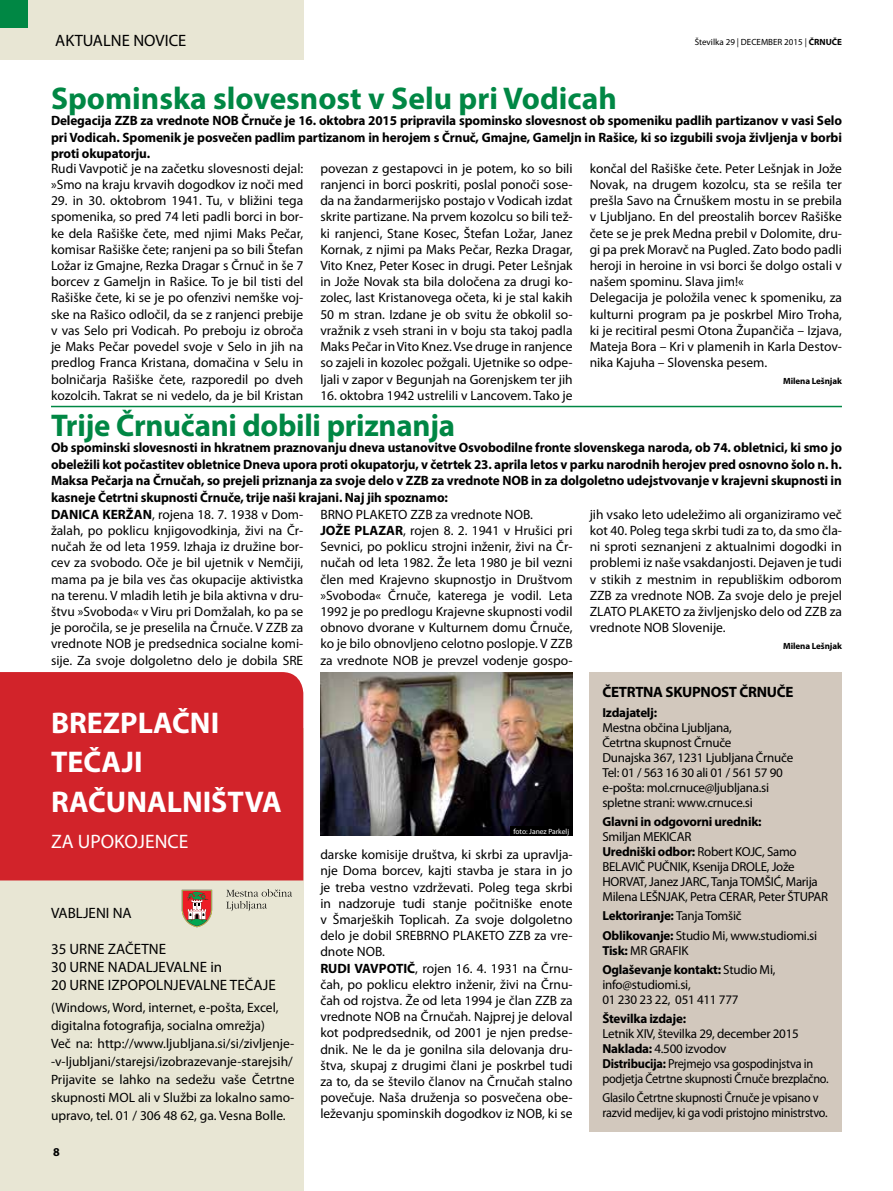
<style>
.page{position:relative;width:893px;height:1191px;background:#fff}
.page>*{position:absolute;margin:0;border:0;box-sizing:border-box;transform-origin:0 0}
.t1{font:700 31.5px "Myriad Pro";letter-spacing:-.01em;color:#008744}
.t2{font:700 30px/39.6px "Myriad Pro";color:#fff}
.t3{font:19.5px "Myriad Pro";color:#fff}
.t4{font:16.5px "Myriad Pro";color:#000}
.t5{font:15px/18px "Myriad Pro";color:#000}
.t6{font:700 15px "Myriad Pro";letter-spacing:-.02em;color:#000}
.t7{font:13.5px/16.2px "Myriad Pro";color:#000}
.t8{font:700 13.5px/16.5px "Myriad Pro";letter-spacing:-.01em;color:#000;text-align:justify}
.t9{font:13.05px/15px "Myriad Pro";letter-spacing:-.02em;color:#000}
.t10{font:700 13.05px/19.2px "Myriad Pro";letter-spacing:-.02em;color:#000}
.t11{font:13.05px/15px "Myriad Pro";letter-spacing:-.02em;color:#000;scale:.93 1}
.t12{font:700 12px "Myriad Pro";color:#000}
.t13{font:9px "Myriad Pro";color:#000}
.t14{font:700 9px "Myriad Pro";letter-spacing:-.01em;color:#000}
.t15{font:7.5px "Myriad Pro";color:#fff}
.s1{font-weight:700}
.s2{font-weight:400}
</style>
<div class="page">
<img style="left:320px;top:672px;width:253px;height:164px">
<div style="left:510px;top:826px;width:63px;height:10px;background:#000"></div>
<hr style="left:51px;top:406px;width:791px;height:1px;background:#008744">
<div style="left:590px;top:672px;width:252px;height:459px;background:#d2c8bd"></div>
<div style="left:0;top:728px;width:303px;height:463px;background:#e8e6d4"></div>
<div style="left:0;top:672px;width:303px;height:208px;background:#d2232a"></div>
<svg style="left:226px;top:889px;width:66px;height:22px"></svg>
<svg style="left:182px;top:889px;width:30px;height:38px"></svg>
<div style="left:0;top:0;width:303px;height:59px;background:#e8e6d4"></div>
<div style="left:0;top:0;width:28px;height:28px;background:#008744"></div>
<p class="t4" style="left:55px;top:32px;width:133px">AKTUALNE NOVICE</p>
<p class="t13" style="left:695px;top:37px;width:149px">Številka 29 | DECEMBER 2015 | <span class="s1">ČRNUČE</span></p>
<h1 class="t1" style="left:51px;top:78px;width:567px">Spominska slovesnost v Selu pri Vodicah</h1>
<p class="t8" style="left:51px;top:112px;width:792px">Delegacija ZZB za vrednote NOB Črnuče je 16. oktobra 2015 pripravila spominsko slovesnost ob spomeniku padlih partizanov v vasi Selo pri Vodicah. Spomenik je posvečen padlim partizanom in herojem s Črnuč, Gmajne, Gameljn in Rašice, ki so izgubili svoja življenja v borbi proti okupatorju.</p>
<p class="t7" style="left:51px;top:160px;width:254px">Rudi Vavpotič je na začetku slovesnosti dejal: »Smo na kraju krvavih dogodkov iz noči med</p>
<p class="t7" style="left:51px;top:193px;width:254px;text-align:justify">29. in 30. oktobrom 1941. Tu, v bližini tega spomenika, so pred 74 leti padli borci in bor&shy;ke dela Rašiške čete, med njimi Maks Pečar, komisar Rašiške čete; ranjeni pa so bili Štefan Ložar iz Gmajne, Rezka Dragar s Črnuč in še 7 borcev z Gameljn in Rašice. To je bil tisti del Rašiške čete, ki se je po ofenzivi nemške voj&shy;ske na Rašico odločil, da se z ranjenci prebije v vas Selo pri Vodicah. Po preboju iz obroča je Maks Pečar povedel svoje v Selo in jih na predlog Franca Kristana, domačina v Selu in bolničarja Rašiške čete, razporedil po dveh kozolcih. Takrat se ni vedelo, da je bil Kristan</p>
<p class="t7" style="left:320px;top:160px;width:254px;text-align:justify">povezan z gestapovci in je potem, ko so bili ranjenci in borci poskriti, poslal ponoči sose&shy;da na žandarmerijsko postajo v Vodicah izdat skrite partizane. Na prvem kozolcu so bili tež&shy;ki ranjenci, Stane Kosec, Štefan Ložar, Janez Kornak, z njimi pa Maks Pečar, Rezka Dragar, Vito Knez, Peter Kosec in drugi. Peter Lešnjak in Jože Novak sta bila določena za drugi ko&shy;zolec, last Kristanovega očeta, ki je stal kakih 50 m stran. Izdane je ob svitu že obkolil so&shy;vražnik z vseh strani in v boju sta takoj padla Maks Pečar in Vito Knez. Vse druge in ranjence so zajeli in kozolec požgali. Ujetnike so odpe&shy;ljali v zapor v Begunjah na Gorenjskem ter jih</p>
<p class="t7" style="left:320px;top:387px;width:254px">16. oktobra 1942 ustrelili v Lancovem. Tako je</p>
<p class="t7" style="left:590px;top:160px;width:254px">končal del Rašiške čete. Peter Lešnjak in Jože Novak, na drugem kozolcu, sta se rešila ter prešla Savo na Črnuškem mostu in se prebila v Ljubljano. En del preostalih borcev Rašiške čete se je prek Medna prebil v Dolomite, dru&shy;gi pa prek Moravč na Pugled. Zato bodo padli heroji in heroine in vsi borci še dolgo ostali v našem spominu. Slava jim!«<br>Delegacija je položila venec k spomeniku, za kulturni program pa je poskrbel Miro Troha, ki je recitiral pesmi Otona Župančiča – Izjava, Mateja Bora – Kri v plamenih in Karla Destov&shy;nika Kajuha – Slovenska pesem.</p>
<p class="t14" style="left:783px;top:375px;width:60px">Milena Lešnjak</p>
<h1 class="t1" style="left:51px;top:404px;width:406px">Trije Črnučani dobili priznanja</h1>
<p class="t8" style="left:51px;top:439px;width:792px">Ob spominski slovesnosti in hkratnem praznovanju dneva ustanovitve Osvobodilne fronte slovenskega naroda, ob 74. obletnici, ki smo jo obeležili kot počastitev obletnice Dneva upora proti okupatorju, v četrtek 23. aprila letos v parku narodnih herojev pred osnovno šolo n. h.<br>Maksa Pečarja na Črnučah, so prejeli priznanja za svoje delo v ZZB za vrednote NOB in za dolgoletno udejstvovanje v krajevni skupnosti in kasneje Četrtni skupnosti Črnuče, trije naši krajani. Naj jih spoznamo:</p>
<p class="t7" style="left:51px;top:506px;width:254px;text-align:justify"><span class="s1">DANICA KERŽAN</span>, rojena 18. 7. 1938 v Dom&shy;žalah, po poklicu knjigovodkinja, živi na Čr&shy;nučah že od leta 1959. Izhaja iz družine bor&shy;cev za svobodo. Oče je bil ujetnik v Nemčiji, mama pa je bila ves čas okupacije aktivistka na terenu. V mladih letih je bila aktivna v dru&shy;štvu »Svoboda« v Viru pri Domžalah, ko pa se je poročila, se je preselila na Črnuče. V ZZB za vrednote NOB je predsednica socialne komi&shy;sije. Za svoje dolgoletno delo je dobila SRE</p>
<p class="t7" style="left:320px;top:506px;width:254px">BRNO PLAKETO ZZB za vrednote NOB.<br><span class="s1">JOŽE PLAZAR</span>, rojen 8. 2. 1941 v Hrušici pri Sevnici, po poklicu strojni inženir, živi na Čr&shy;nučah od leta 1982. Že leta 1980 je bil vezni člen med Krajevno skupnostjo in Društvom »Svoboda« Črnuče, katerega je vodil. Leta 1992 je po predlogu Krajevne skupnosti vodil obnovo dvorane v Kulturnem domu Črnuče, ko je bilo obnovljeno celotno poslopje. V ZZB za vrednote NOB je prevzel vodenje gospo-</p>
<h2 class="t2" style="left:51px;top:702px;width:232px">BREZPLAČNI<br>TEČAJI<br>RAČUNALNIŠTVA</h2>
<h3 class="t3" style="left:51px;top:831px;width:139px">ZA UPOKOJENCE</h3>
<p class="t5" style="left:51px;top:903px;width:82px">VABLJENI NA</p>
<p class="t5" style="left:51px;top:939px;width:226px">35 URNE ZAČETNE<br>30 URNE NADALJEVALNE in<br>20 URNE IZPOPOLNJEVALNE TEČAJE</p>
<p class="t7" style="left:51px;top:998px;width:245px;line-height:18px">(Windows, Word, internet, e-pošta, Excel, digitalna fotografija, socialna omrežja)<br>Več na: http://www.ljubljana.si/si/zivljenje--v-ljubljani/starejsi/izobrazevanje-starejsih/ Prijavite se lahko na sedežu vaše Četrtne skupnosti MOL ali v Službi za lokalno samo&shy;upravo, tel. 01 / 306 48 62, ga. Vesna Bolle.</p>
<p class="t12" style="left:53px;top:1143px;width:8px">8</p>
<p class="t15" style="left:513px;top:827px;width:57px">foto: Janez Parkelj</p>
<p class="t7" style="left:320px;top:846px;width:254px">darske komisije društva, ki skrbi za upravlja&shy;nje Doma borcev, kajti stavba je stara in jo je treba vestno vzdrževati. Poleg tega skrbi in nadzoruje tudi stanje počitniške enote v Šmarjeških Toplicah. Za svoje dolgoletno delo je dobil SREBRNO PLAKETO ZZB za vre&shy;dnote NOB.<br><span class="s1">RUDI VAVPOTIČ</span>, rojen 16. 4. 1931 na Črnu&shy;čah, po poklicu elektro inženir, živi na Črnu&shy;čah od rojstva. Že od leta 1994 je član ZZB za vrednote NOB na Črnučah. Najprej je deloval kot podpredsednik, od 2001 je njen predse&shy;dnik. Ne le da je gonilna sila delovanja dru&shy;štva, skupaj z drugimi člani je poskrbel tudi za to, da se število članov na Črnučah stalno povečuje. Naša druženja so posvečena obe&shy;leževanju spominskih dogodkov iz NOB, ki se</p>
<p class="t7" style="left:590px;top:506px;width:254px;text-align:justify">jih vsako leto udeležimo ali organiziramo več kot 40. Poleg tega skrbi tudi za to, da smo čla&shy;ni sproti seznanjeni z aktualnimi dogodki in problemi iz naše vsakdanjosti. Dejaven je tudi v stikih z mestnim in republiškim odborom ZZB za vrednote NOB. Za svoje delo je prejel ZLATO PLAKETO za življenjsko delo od ZZB za vrednote NOB Slovenije.</p>
<p class="t14" style="left:783px;top:640px;width:60px">Milena Lešnjak</p>
<p class="t6" style="left:602px;top:682px;width:193px">ČETRTNA SKUPNOST ČRNUČE</p>
<p class="t10" style="left:602px;top:702px;width:56px">Izdajatelj:</p>
<p class="t9" style="left:602px;top:720px;width:192px">Mestna občina Ljubljana,<br>Četrtna skupnost Črnuče<br>Dunajska 367, 1231 Ljubljana Črnuče<br>Tel: 01 / 563 16 30 ali 01 / 561 57 90 e-pošta: mol.crnuce@ljubljana.si spletne strani: www.crnuce.si</p>
<p class="t10" style="left:602px;top:811px;width:161px">Glavni in odgovorni urednik:</p>
<p class="t9" style="left:602px;top:829px;width:227px">Smiljan MEKICAR<br><span class="s1">Uredniški odbor:</span> Robert KOJC, Samo BELAVIČ PUČNIK, Ksenija DROLE, Jože HORVAT, Janez JARC, Tanja TOMŠIĆ, Marija Milena LEŠNJAK, Petra CERAR, Peter ŠTUPAR</p>
<p class="t9" style="left:602px;top:906px;width:216px;line-height:19.2px"><span class="s1">Lektoriranje:</span> Tanja Tomšič<br><span class="s1">Oblikovanje:</span> Studio Mi, www.studiomi.si</p>
<p class="t10" style="left:602px;top:940px;width:175px">Tisk: <span class="s2">MR GRAFIK<br></span>Oglaševanje kontakt: <span class="s2">Studio Mi,</span></p>
<p class="t9" style="left:602px;top:977px;width:138px">info@studiomi.si,<br>01 230 23 22, 051 411 777</p>
<p class="t10" style="left:602px;top:1008px;width:85px">Številka izdaje:</p>
<p class="t9" style="left:602px;top:1026px;width:228px">Letnik XIV, številka 29, december 2015<br><span class="s1">Naklada:</span> 4.500 izvodov<br><span class="s1">Distribucija:</span> Prejmejo vsa gospodinjstva in podjetja Četrtne skupnosti Črnuče brezplačno.</p>
<p class="t11" style="left:602px;top:1090px;width:244px">Glasilo Četrtne skupnosti Črnuče je vpisano v razvid medijev, ki ga vodi pristojno ministrstvo.</p>
</div>
